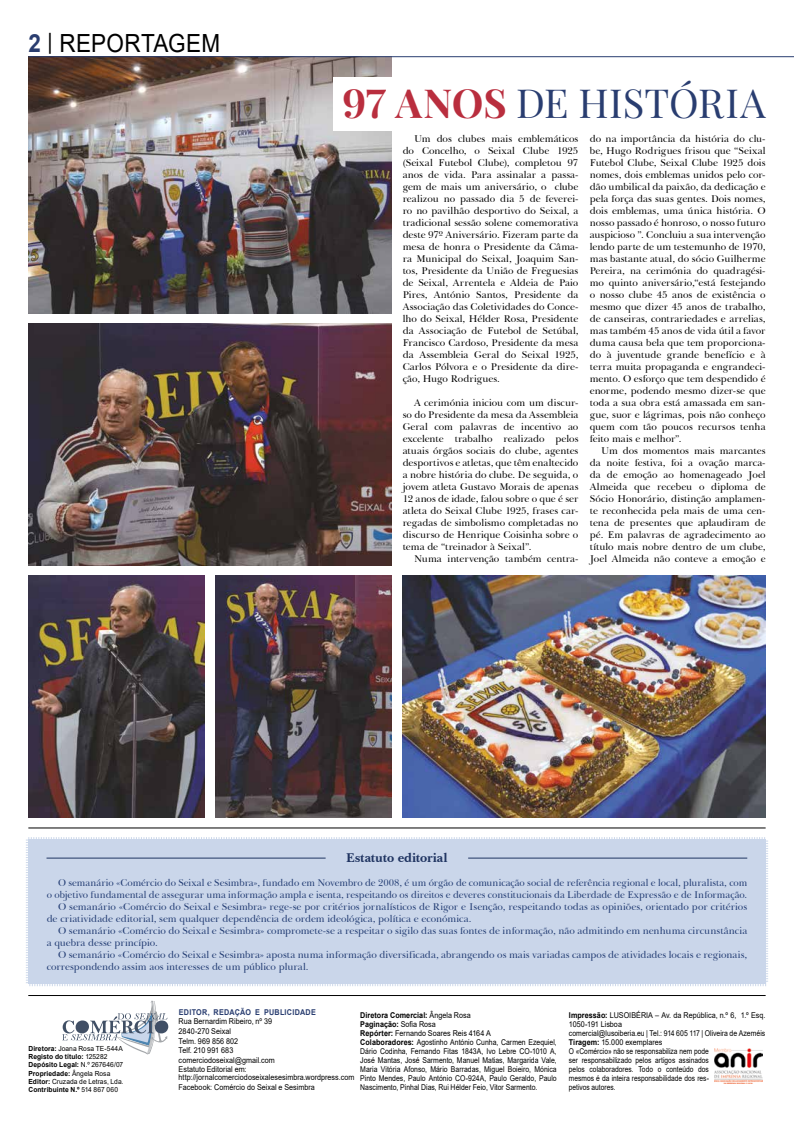
<style>
.page{position:relative;width:794px;height:1134px;background:#fff}
.page>*{position:absolute;margin:0;border:0;box-sizing:border-box;transform-origin:0 0}
.t1{font:40px "Playfair Display";color:#293d70}
.t2{font:25px "Arial";letter-spacing:.005em;color:#000;scale:.9 1}
.t3{font:700 13px "Baskerville BT";letter-spacing:-.005em;color:#203562}
.t4{font:10px/12px "Baskerville BT";letter-spacing:-.005em;color:#000;text-align:justify}
.t5{font:10px "Baskerville BT";color:#223c73}
.t6{font:8px/9px "Arial";color:#000;scale:.9 1}
.t7{font:700 8px "Arial";letter-spacing:.04em;color:#293d70;scale:.9 1}
.t8{font:700 7px/8px "Arial";letter-spacing:.01em;color:#000;scale:.95 1}
.s1{font-weight:700;color:#2a3d6f}
.s2{font-size:22px}
.s3{font-weight:700;color:#b92e3e}
.s4{font-weight:400}
.s5{font-weight:700}
</style>
<div class="page">
<img style="left:28px;top:57px;width:363px;height:257px">
<div style="left:333px;top:77px;width:81px;height:54px;background:#fff"></div>
<div style="left:26px;top:837px;width:742px;height:150px;background:#cad6ea"></div>
<svg style="left:62px;top:1001px;width:106px;height:53px"></svg>
<hr style="left:28px;top:56px;width:766px;height:1px;background:#293d70">
<img style="left:714px;top:1048px;width:48px;height:35px">
<hr style="left:28px;top:995px;width:737px;height:1px;background:#000">
<hr style="left:468px;top:858px;width:279px;height:1px;background:#203562">
<hr style="left:46px;top:858px;width:280px;height:1px;background:#203562">
<img style="left:28px;top:323px;width:363px;height:242px">
<img style="left:28px;top:575px;width:176px;height:242px">
<img style="left:215px;top:575px;width:176px;height:242px">
<img style="left:403px;top:575px;width:362px;height:242px">
<hr style="left:28px;top:828px;width:737px;height:1px;background:#000">
<h2 class="t2" style="left:28px;top:26px;width:214px"><span class="s1">2</span> <span class="s2">|</span> REPORTAGEM</h2>
<h1 class="t1" style="left:342px;top:78px;width:425px"><span class="s3">97 ANOS</span> DE HISTÓRIA</h1>
<p class="t4" style="left:403px;top:133px;width:177px;text-indent:11px">Um dos clubes mais emblemáticos do Concelho, o Seixal Clube 1925 (Seixal Futebol Clube), completou 97 anos de vida. Para assinalar a passa&shy;gem de mais um aniversário, o clube realizou no passado dia 5 de feverei&shy;ro no pavilhão desportivo do Seixal, a tradicional sessão solene comemorativa deste 97º Aniversário. Fizeram parte da mesa de honra o Presidente da Câma&shy;ra Municipal do Seixal, Joaquim San&shy;tos, Presidente da União de Freguesias de Seixal, Arrentela e Aldeia de Paio Pires, António Santos, Presidente da Associação das Coletividades do Conce&shy;lho do Seixal, Hélder Rosa, Presidente da Associação de Futebol de Setúbal, Francisco Cardoso, Presidente da mesa da Assembleia Geral do Seixal 1925, Carlos Pólvora e o Presidente da dire&shy;ção, Hugo Rodrigues.</p>
<p class="t4" style="left:403px;top:397px;width:177px;text-indent:11px">A cerimónia iniciou com um discur&shy;so do Presidente da mesa da Assembleia Geral com palavras de incentivo ao excelente trabalho realizado pelos atuais órgãos sociais do clube, agentes desportivos e atletas, que têm enaltecido a nobre história do clube. De seguida, o jovem atleta Gustavo Morais de apenas 12 anos de idade, falou sobre o que é ser atleta do Seixal Clube 1925, frases car&shy;regadas de simbolismo completadas no discurso de Henrique Coisinha sobre o tema de “treinador à Seixal”.</p>
<p class="t4" style="left:414px;top:553px;width:166px">Numa intervenção também centra-</p>
<p class="t4" style="left:590px;top:133px;width:177px">do na importância da história do clu&shy;be, Hugo Rodrigues frisou que “Seixal Futebol Clube, Seixal Clube 1925 dois nomes, dois emblemas unidos pelo cor&shy;dão umbilical da paixão, da dedicação e pela força das suas gentes. Dois nomes, dois emblemas, uma única história. O nosso passado é honroso, o nosso futuro auspicioso ”. Concluiu a sua intervenção lendo parte de um testemunho de 1970, mas bastante atual, do sócio Guilherme Pereira, na cerimónia do quadragési&shy;mo quinto aniversário,“está festejando o nosso clube 45 anos de existência o mesmo que dizer 45 anos de trabalho, de canseiras, contrariedades e arrelias, mas também 45 anos de vida útil a favor duma causa bela que tem proporciona&shy;do à juventude grande benefício e à terra muita propaganda e engrandeci&shy;mento. O esforço que tem despendido é enorme, podendo mesmo dizer-se que toda a sua obra está amassada em san&shy;gue, suor e lágrimas, pois não conheço quem com tão poucos recursos tenha feito mais e melhor”.</p>
<p class="t4" style="left:590px;top:445px;width:177px;text-indent:11px">Um dos momentos mais marcantes da noite festiva, foi a ovação marca&shy;da de emoção ao homenageado Joel Almeida que recebeu o diploma de Sócio Honorário, distinção amplamen&shy;te reconhecida pela mais de uma cen&shy;tena de presentes que aplaudiram de pé. Em palavras de agradecimento ao título mais nobre dentro de um clube, Joel Almeida não conteve a emoção e</p>
<h3 class="t3" style="left:346px;top:850px;width:103px">Estatuto editorial</h3>
<p class="t5" style="left:58px;top:877px;width:690px">O semanário «Comércio do Seixal e Sesimbra», fundado em Novembro de 2008, é um órgão de comunicação social de referência regional e local, pluralista, com</p>
<p class="t5" style="left:47px;top:889px;width:702px">o objetivo fundamental de assegurar uma informação ampla e isenta, respeitando os direitos e deveres constitucionais da Liberdade de Expressão e de Informação.</p>
<p class="t5" style="left:58px;top:901px;width:690px">O semanário «Comércio do Seixal e Sesimbra» rege-se por critérios jornalísticos de Rigor e Isenção, respeitando todas as opiniões, orientado por critérios</p>
<p class="t5" style="left:47px;top:913px;width:426px">de criatividade editorial, sem qualquer dependência de ordem ideológica, política e económica.</p>
<p class="t5" style="left:58px;top:925px;width:691px">O semanário «Comércio do Seixal e Sesimbra» compromete-se a respeitar o sigilo das suas fontes de informação, não admitindo em nenhuma circunstância</p>
<p class="t5" style="left:47px;top:937px;width:113px">a quebra desse princípio.</p>
<p class="t5" style="left:58px;top:949px;width:690px">O semanário «Comércio do Seixal e Sesimbra» aposta numa informação diversificada, abrangendo os mais variadas campos de atividades locais e regionais,</p>
<p class="t5" style="left:47px;top:961px;width:263px">correspondendo assim aos interesses de um público plural.</p>
<p class="t8" style="left:29px;top:1045px;width:102px">Diretora: <span class="s4">Joana Rosa TE-544A<br></span>Registo do título: <span class="s4">125282<br></span>Depósito Legal: <span class="s4">N.º 267646/07<br></span>Propriedade: <span class="s4">Ângela Rosa<br></span>Editor: <span class="s4">Cruzada de Letras, Lda.<br></span>Contribuinte N.º <span class="s4">514 867 060</span></p>
<p class="t7" style="left:179px;top:1006px;width:154px">EDITOR, REDAÇÃO E PUBLICIDADE</p>
<p class="t6" style="left:179px;top:1017px;width:108px;line-height:9.6px">Rua Bernardim Ribeiro, nº 39<br>2840-270 Seixal<br>Telm. 969 856 802<br>Telf. 210 991 683 comerciodoseixal@gmail.com<br>Estatuto Editorial em:</p>
<p class="t6" style="left:179px;top:1073px;width:197px;line-height:9.6px">http://jornalcomerciodoseixalesesimbra.wordpress.com<br>Facebook: Comércio do Seixal e Sesimbra</p>
<p class="t6" style="left:360px;top:1010px;width:220px"><span class="s5">Diretora Comercial:</span> Ângela Rosa<br><span class="s5">Paginação:</span> Sofia Rosa<br><span class="s5">Repórter:</span> Fernando Soares Reis 4164 A<br><span class="s5">Colaboradores:</span> Agostinho António Cunha, Carmen Ezequiel, Dário Codinha, Fernando Fitas 1843A, Ivo Lebre CO-1010 A, José Mantas, José Sarmento, Manuel Matias, Margarida Vale, Maria Vitória Afonso, Mário Barradas, Miguel Boieiro, Mónica Pinto Mendes, Paulo António CO-924A, Paulo Geraldo, Paulo Nascimento, Pinhal Dias, Rui Hélder Feio, Vitor Sarmento.</p>
<p class="t6" style="left:569px;top:1010px;width:220px"><span class="s5">Impressão:</span> LUSOIBÉRIA – Av. da República, n.º 6, 1.º Esq.<br>1050-191 Lisboa<br>comercial@lusoiberia.eu | Tel.: 914 605 117 | Oliveira de Azeméis <span class="s5">Tiragem:</span> 15.000 exemplares<br>O «Comércio» não se responsabiliza nem pode<br>ser responsabilizado pelos artigos assinados<br>pelos colaboradores. Todo o conteúdo dos<br>mesmos é da inteira responsabilidade dos res-<br>petivos autores.</p>
</div>
